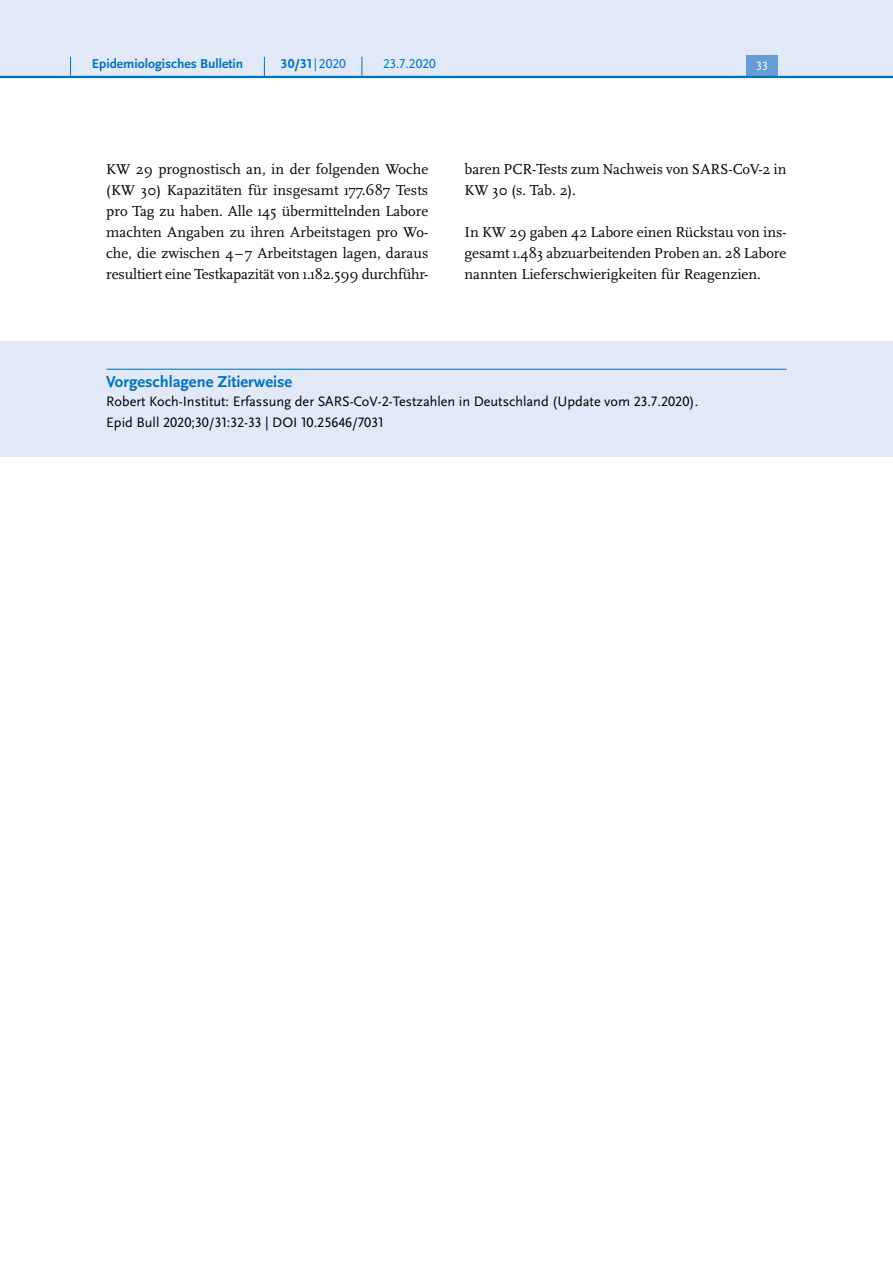
<style>
.page{position:relative;width:893px;height:1263px;background:#fff}
.page>*{position:absolute;margin:0;border:0;box-sizing:border-box;transform-origin:0 0}
.P_-_Anhang{font:700 16.5px "Scala Sans Pro";color:#0072bc}
.P_-_Fließtext{font:15px/21px "Scala Pro";color:#000;text-align:justify}
.P_-_Anhang-2{font:14.25px "Scala Sans Pro";color:#000}
.t1{font:700 13.5px "Scala Sans Pro";color:#0072bc}
.t2{font:13.5px "Scala Sans Pro";color:#0072bc}
.t3{font:12.45px "Scala Sans Pro";color:#fff}
.s1{font-weight:400}
</style>
<div class="page">
<div style="left:0;top:342px;width:893px;height:115px;background:#e1e8f6"></div>
<hr style="left:106px;top:369px;width:681px;height:1px;background:#0072bc">
<div style="left:0;top:0;width:893px;height:77px;background:#e1e8f6"></div>
<div style="left:746px;top:55px;width:32px;height:21px;background:#679bd2"></div>
<hr style="left:0;top:76px;width:893px;height:2px;background:#0072bc">
<svg style="left:70px;top:57px;width:1px;height:19px"></svg>
<svg style="left:264px;top:57px;width:1px;height:19px"></svg>
<svg style="left:362px;top:57px;width:1px;height:19px"></svg>
<p class="t1" style="left:92px;top:55px;width:153px">Epidemiologisches Bulletin</p>
<p class="t1" style="left:281px;top:55px;width:67px">30/31 <span class="s1">|2020</span></p>
<p class="t2" style="left:383px;top:55px;width:54px">23.7.2020</p>
<p class="t3" style="left:756px;top:59px;width:13px">33</p>
<p class="P_-_Fließtext" style="left:106px;top:158px;width:324px">KW 29 prognostisch an, in der folgenden Woche (KW 30) Kapazitäten für insgesamt 177.687 Tests pro Tag zu haben. Alle 145 übermittelnden Labore machten Angaben zu ihren Arbeitstagen pro Wo&shy;che, die zwischen 4– 7 Arbeitstagen lagen, daraus resultiert eine Testkapazität von 1.182.599 durchführ-</p>
<p class="P_-_Fließtext" style="left:465px;top:158px;width:323px">baren PCR-Tests zum Nachweis von SARS-CoV-2 in<br>KW 30 (s. Tab. 2).</p>
<p class="P_-_Fließtext" style="left:465px;top:221px;width:324px">In KW 29 gaben 42 Labore einen Rückstau von ins&shy;gesamt 1.483 abzuarbeitenden Proben an. 28 Labore nannten Lieferschwierigkeiten für Reagenzien.</p>
<p class="P_-_Anhang" style="left:106px;top:371px;width:188px">Vorgeschlagene Zitierweise</p>
<p class="P_-_Anhang-2" style="left:106px;top:393px;width:593px">Robert Koch-Institut: Erfassung der SARS-CoV-2-Testzahlen in Deutschland (Update vom 23.7.2020).</p>
<p class="P_-_Anhang-2" style="left:106px;top:414px;width:279px">Epid Bull 2020;30/31:32-33 | DOI 10.25646/7031</p>
</div>
